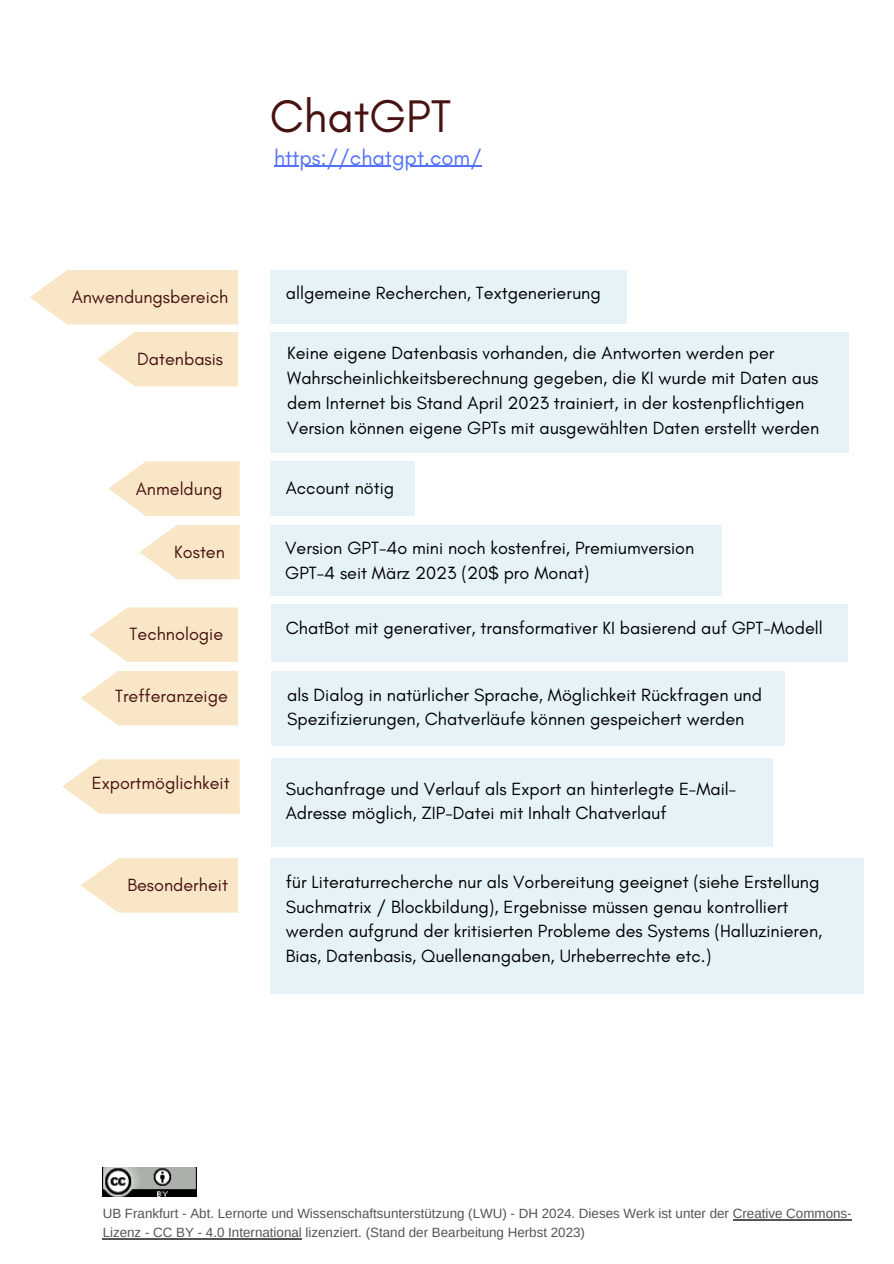
<style>
.page{position:relative;width:894px;height:1264px;background:#fff}
.page>*{position:absolute;margin:0;border:0;box-sizing:border-box;transform-origin:0 0}
.t1{font:46.5px "Glacial Indifference";color:#471212}
.t2{font:21.75px "Glacial Indifference";color:#5271ff}
.t3{font:18px/24.8px "Glacial Indifference";color:#000}
.t4{font:18px "Glacial Indifference";color:#471212}
.t5{font:13.35px/18.6px "Arimo";color:#545454}
</style>
<div class="page">
<img style="left:103px;top:1167px;width:94px;height:29px">
<hr style="left:732px;top:1219px;width:119px;height:1px;background:#545454">
<hr style="left:103px;top:1237px;width:199px;height:1px;background:#545454">
<hr style="left:274px;top:166px;width:207px;height:1px;background:#5271ff">
<div style="left:270px;top:270px;width:356px;height:53px;background:#e5f3f8"></div>
<svg style="left:97px;top:332px;width:141px;height:54px;background:#f9e9cd"></svg>
<div style="left:270px;top:332px;width:578px;height:120px;background:#e5f3f8"></div>
<svg style="left:30px;top:270px;width:208px;height:54px;background:#f9e8cb"></svg>
<svg style="left:108px;top:461px;width:132px;height:55px;background:#f9e9ce"></svg>
<svg style="left:139px;top:525px;width:101px;height:54px"></svg>
<div style="left:270px;top:604px;width:577px;height:58px;background:#e5f3f8"></div>
<svg style="left:90px;top:607px;width:148px;height:55px;background:#f9e9cd"></svg>
<svg style="left:81px;top:671px;width:157px;height:54px;background:#f9e8cc"></svg>
<svg style="left:62px;top:759px;width:178px;height:54px;background:#f9e8cc"></svg>
<svg style="left:81px;top:858px;width:157px;height:54px;background:#f9e8cc"></svg>
<div style="left:271px;top:671px;width:513px;height:74px;background:#e5f3f8"></div>
<div style="left:271px;top:758px;width:501px;height:89px;background:#e5f3f8"></div>
<div style="left:270px;top:858px;width:593px;height:135px;background:#e5f3f8"></div>
<div style="left:270px;top:461px;width:144px;height:55px;background:#e5f3f8"></div>
<div style="left:270px;top:525px;width:451px;height:70px;background:#e5f3f8"></div>
<h3 class="t1" style="left:270px;top:88px;width:183px">ChatGPT</h3>
<h3 class="t2" style="left:274px;top:144px;width:209px">https://chatgpt.com/</h3>
<h3 class="t4" style="left:72px;top:286px;width:158px">Anwendungsbereich</h3>
<h3 class="t3" style="left:286px;top:280px;width:316px">allgemeine Recherchen, Textgenerierung</h3>
<h3 class="t4" style="left:137px;top:348px;width:87px">Datenbasis</h3>
<h3 class="t3" style="left:287px;top:340px;width:533px">Keine eigene Datenbasis vorhanden, die Antworten werden per Wahrscheinlichkeitsberechnung gegeben, die KI wurde mit Daten aus dem Internet bis Stand April 2023 trainiert, in der kostenpflichtigen Version können eigene GPTs mit ausgewählten Daten erstellt werden</h3>
<h3 class="t4" style="left:136px;top:477px;width:88px">Anmeldung</h3>
<h3 class="t3" style="left:286px;top:475px;width:110px">Account nötig</h3>
<h3 class="t4" style="left:174px;top:540px;width:52px">Kosten</h3>
<h3 class="t4" style="left:130px;top:623px;width:95px">Technologie</h3>
<h3 class="t3" style="left:285px;top:535px;width:410px">Version GPT-4o mini noch kostenfrei, Premiumversion<br>GPT-4 seit März 2023 (20$ pro Monat)</h3>
<h3 class="t3" style="left:286px;top:615px;width:538px">ChatBot mit generativer, transformativer KI basierend auf GPT-Modell</h3>
<h3 class="t4" style="left:115px;top:684px;width:114px">Trefferanzeige</h3>
<h3 class="t3" style="left:287px;top:682px;width:476px">als Dialog in natürlicher Sprache, Möglichkeit Rückfragen und<br>Spezifizierungen, Chatverläufe können gespeichert werden</h3>
<h3 class="t4" style="left:92px;top:772px;width:139px">Exportmöglichkeit</h3>
<p class="t3" style="left:286px;top:776px;width:452px">Suchanfrage und Verlauf als Export an hinterlegte E-Mail-<br>Adresse möglich, ZIP-Datei mit Inhalt Chatverlauf</p>
<h3 class="t4" style="left:127px;top:873px;width:102px">Besonderheit</h3>
<p class="t3" style="left:286px;top:869px;width:538px">für Literaturrecherche nur als Vorbereitung geeignet (siehe Erstellung Suchmatrix / Blockbildung), Ergebnisse müssen genau kontrolliert werden aufgrund der kritisierten Probleme des Systems (Halluzinieren, Bias, Datenbasis, Quellenangaben, Urheberrechte etc.)</p>
<h2 class="t5" style="left:103px;top:1204px;width:750px">UB Frankfurt - Abt. Lernorte und Wissenschaftsunterstützung (LWU) - DH 2024. Dieses Werk ist unter der Creative Commons-<br>Lizenz - CC BY - 4.0 International lizenziert. (Stand der Bearbeitung Herbst 2023)</h2>
</div>
